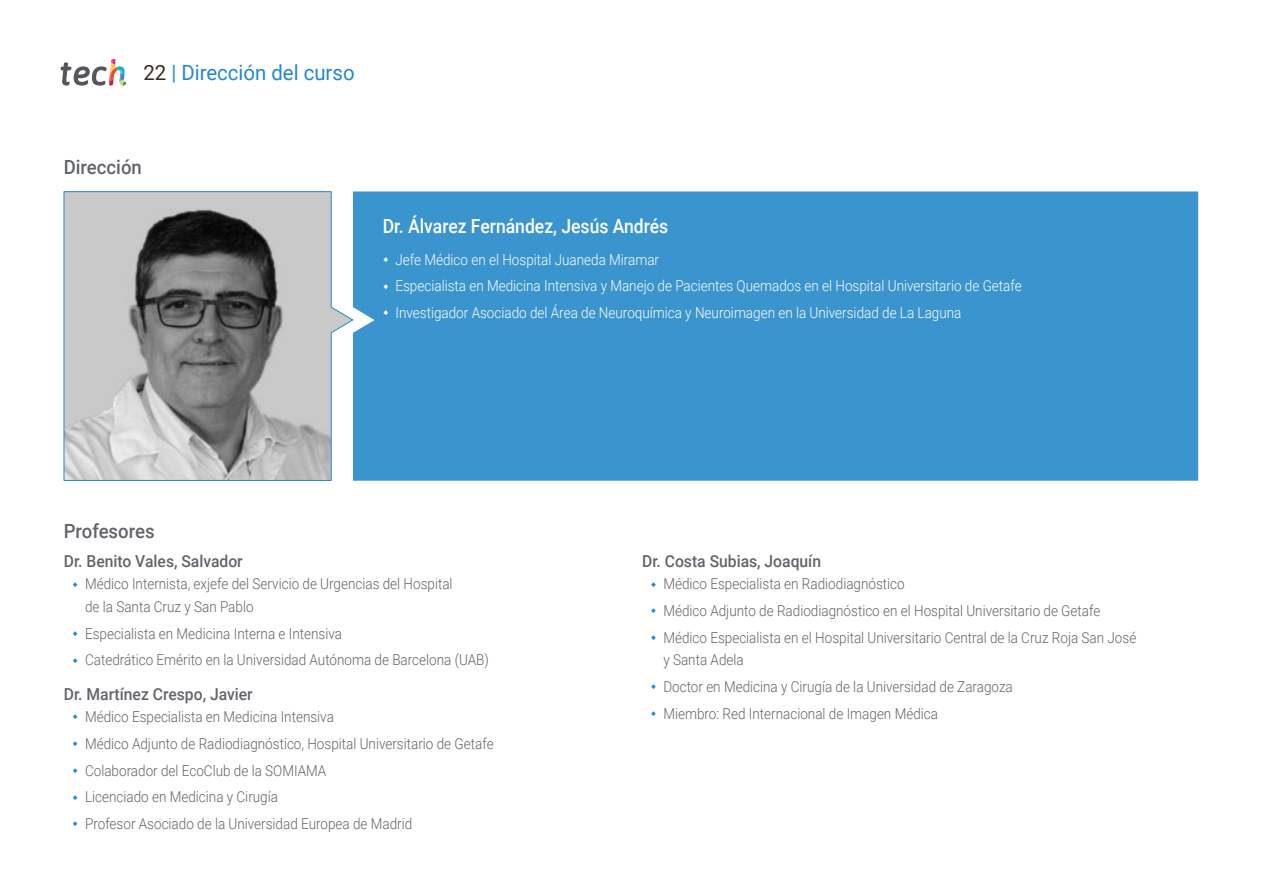
<style>
.page{position:relative;width:1263px;height:893px;background:#fff}
.page>*{position:absolute;margin:0;border:0;box-sizing:border-box;transform-origin:0 0}
.t1{font:21px "Roboto";color:#2488c9}
.t2{font:500 19.5px "Roboto";color:#fff;scale:.9 1}
.t3{font:500 19.5px "Roboto";color:#61646a;scale:.95 1}
.t4{font:500 16.5px "Roboto";color:#61646a;scale:.95 1}
.t5{font:300 15px/26.7px "Roboto";color:#61646a;scale:.9 1}
.t6{font:300 15px/26.7px "Roboto";color:#fff;scale:.9 1}
.s1{color:#312e20}
</style>
<div class="page">
<div style="left:353px;top:191px;width:845px;height:290px;background:#3a94ce"></div>
<svg style="left:64px;top:191px;width:289px;height:290px;background:#a7a8a9"></svg>
<svg style="left:61px;top:59px;width:65px;height:27px"></svg>
<svg style="left:384px;top:257px;width:4px;height:5px"></svg>
<svg style="left:384px;top:284px;width:4px;height:5px"></svg>
<svg style="left:384px;top:310px;width:4px;height:5px"></svg>
<h1 class="t1" style="left:144px;top:57px;width:213px"><span class="s1">22</span> | Dirección del curso</h1>
<h2 class="t3" style="left:64px;top:154px;width:84px">Dirección</h2>
<h2 class="t3" style="left:64px;top:517px;width:97px">Profesores</h2>
<h2 class="t2" style="left:383px;top:212px;width:319px">Dr. Álvarez Fernández, Jesús Andrés</h2>
<p class="t6" style="left:395px;top:245px;width:697px">Jefe Médico en el Hospital Juaneda Miramar<br>Especialista en Medicina Intensiva y Manejo de Pacientes Quemados en el Hospital Universitario de Getafe<br>Investigador Asociado del Área de Neuroquímica y Neuroimagen en la Universidad de La Laguna</p>
<p class="t4" style="left:64px;top:550px;width:190px">Dr. Benito Vales, Salvador</p>
<p class="t5" style="left:85px;top:572px;width:410px;line-height:22.5px">Médico Internista, exjefe del Servicio de Urgencias del Hospital de la Santa Cruz y San Pablo</p>
<p class="t5" style="left:85px;top:619px;width:450px">Especialista en Medicina Interna e Intensiva<br>Catedrático Emérito en la Universidad Autónoma de Barcelona (UAB)</p>
<p class="t4" style="left:64px;top:682px;width:200px">Dr. Martínez Crespo, Javier</p>
<p class="t5" style="left:85px;top:703px;width:455px">Médico Especialista en Medicina Intensiva<br>Médico Adjunto de Radiodiagnóstico, Hospital Universitario de Getafe Colaborador del EcoClub de la SOMIAMA<br>Licenciado en Medicina y Cirugía<br>Profesor Asociado de la Universidad Europea de Madrid</p>
<p class="t4" style="left:642px;top:550px;width:190px">Dr. Costa Subias, Joaquín</p>
<p class="t5" style="left:663px;top:570px;width:527px">Médico Especialista en Radiodiagnóstico<br>Médico Adjunto de Radiodiagnóstico en el Hospital Universitario de Getafe<br>Médico Especialista en el Hospital Universitario Central de la Cruz Roja San José</p>
<p class="t5" style="left:663px;top:646px;width:390px">y Santa Adela<br>Doctor en Medicina y Cirugía de la Universidad de Zaragoza<br>Miembro: Red Internacional de Imagen Médica</p>
</div>
